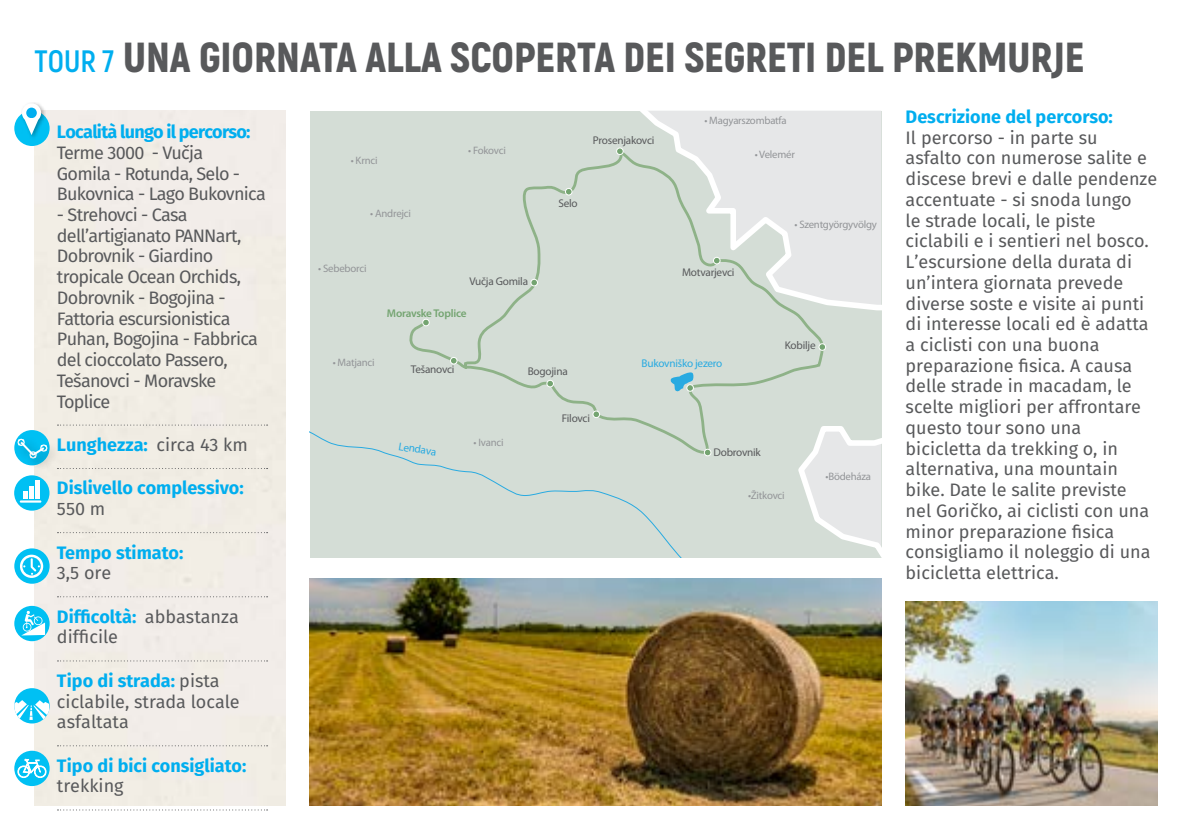
<style>
.page{position:relative;width:1191px;height:840px;background:#fff}
.page>*{position:absolute;margin:0;border:0;box-sizing:border-box;transform-origin:0 0}
.t1{font:900 42px "Akrobat";color:#58595b}
.t2{font:18px/20.6px "Fira Sans";color:#58595b}
.t3{font:18px/20.6px "Fira Sans";letter-spacing:-.04em;color:#58595b}
.t4{font:700 18px "Fira Sans";color:#00aeef}
.t5{font:700 18px "Fira Sans";letter-spacing:-.04em;color:#00aeef}
.t6{font:11.2px "Myriad Pro";letter-spacing:-.02em;color:#58595b}
.t7{font:11.2px "Myriad Pro";letter-spacing:-.02em;color:#28aae1}
.t8{font:600 11.2px "Myriad Pro";letter-spacing:-.02em;color:#74a471}
.t9{font:10.8px "Myriad Pro";letter-spacing:-.02em;color:#939598}
.s1{font-weight:700;font-size:30.8px;color:#00aeef}
.s2{font-weight:400;color:#58595b}
.s3{font-weight:700;color:#00aeef}
</style>
<div class="page">
<div style="left:34px;top:111px;width:252px;height:694px;background:#f2ede5"></div>
<svg style="left:57px;top:424px;width:211px;height:1px"></svg>
<svg style="left:60px;top:467px;width:208px;height:1px"></svg>
<svg style="left:57px;top:532px;width:211px;height:1px"></svg>
<svg style="left:57px;top:596px;width:211px;height:1px"></svg>
<svg style="left:57px;top:660px;width:211px;height:1px"></svg>
<svg style="left:57px;top:744px;width:211px;height:1px"></svg>
<svg style="left:57px;top:809px;width:211px;height:1px"></svg>
<div style="left:14px;top:548px;width:36px;height:35px;background:#00c0f3;border-radius:50%"></div>
<svg style="left:20px;top:554px;width:23px;height:23px"></svg>
<svg style="left:14px;top:687px;width:36px;height:36px"></svg>
<svg style="left:14px;top:699px;width:36px;height:20px"></svg>
<svg style="left:14px;top:430px;width:36px;height:35px"></svg>
<div style="left:13px;top:433px;width:28px;height:28px;background:#000;opacity:.3"></div>
<div style="left:25px;top:446px;width:28px;height:28px;background:#000;opacity:.3"></div>
<div style="left:35px;top:439px;width:28px;height:28px;background:#f2eee5"></div>
<div style="left:15px;top:436px;width:34px;height:34px;background:#000;opacity:.3"></div>
<div style="left:28px;top:442px;width:32px;height:30px;background:#000;opacity:.3"></div>
<svg style="left:18px;top:439px;width:29px;height:18px"></svg>
<div style="left:14px;top:111px;width:36px;height:35px;background:#00c0f3;border-radius:50%"></div>
<div style="left:21px;top:103px;width:24px;height:38px;background:#000;opacity:.3"></div>
<svg style="left:21px;top:102px;width:21px;height:33px"></svg>
<div style="left:14px;top:475px;width:35px;height:35px;background:#00c0f3;border-radius:50%"></div>
<hr style="left:20px;top:500px;width:21px;height:2px;background:#fff">
<svg style="left:24px;top:491px;width:4px;height:7px"></svg>
<div style="left:29px;top:486px;width:5px;height:12px;background:#fff"></div>
<hr style="left:35px;top:480px;width:4px;height:19px;background:#fff">
<svg style="left:14px;top:605px;width:36px;height:35px"></svg>
<svg style="left:21px;top:610px;width:24px;height:25px"></svg>
<svg style="left:14px;top:750px;width:36px;height:35px"></svg>
<svg style="left:17px;top:758px;width:30px;height:19px"></svg>
<img style="left:905px;top:601px;width:252px;height:204px">
<div style="left:310px;top:111px;width:571px;height:446px;background:#d4ddd6"></div>
<svg style="left:640px;top:111px;width:241px;height:445px"></svg>
<svg style="left:310px;top:431px;width:417px;height:126px"></svg>
<svg style="left:406px;top:146px;width:420px;height:308px"></svg>
<svg style="left:424px;top:320px;width:4px;height:4px"></svg>
<div style="left:422px;top:318px;width:8px;height:8px;border:1px solid #fff;border-radius:50%"></div>
<div style="left:450px;top:357px;width:7px;height:7px;background:#74a471;border-radius:50%"></div>
<div style="left:450px;top:357px;width:7px;height:7px;border:1px solid #fff;border-radius:50%"></div>
<svg style="left:548px;top:381px;width:4px;height:4px"></svg>
<div style="left:546px;top:379px;width:8px;height:8px;border:1px solid #fff;border-radius:50%"></div>
<svg style="left:594px;top:412px;width:4px;height:4px"></svg>
<div style="left:592px;top:410px;width:8px;height:8px;border:1px solid #fff;border-radius:50%"></div>
<div style="left:687px;top:384px;width:6px;height:7px;background:#74a471;border-radius:50%"></div>
<div style="left:686px;top:384px;width:8px;height:7px;border:1px solid #fff;border-radius:50%"></div>
<div style="left:819px;top:343px;width:6px;height:7px;background:#74a471;border-radius:50%"></div>
<div style="left:818px;top:343px;width:8px;height:7px;border:1px solid #fff;border-radius:50%"></div>
<div style="left:713px;top:257px;width:7px;height:7px;background:#74a471;border-radius:50%"></div>
<div style="left:713px;top:257px;width:7px;height:7px;border:1px solid #fff;border-radius:50%"></div>
<div style="left:616px;top:148px;width:7px;height:6px;background:#74a471;border-radius:50%"></div>
<div style="left:616px;top:147px;width:7px;height:8px;border:1px solid #fff;border-radius:50%"></div>
<div style="left:565px;top:188px;width:7px;height:7px;background:#74a471;border-radius:50%"></div>
<div style="left:565px;top:188px;width:7px;height:7px;border:1px solid #fff;border-radius:50%"></div>
<div style="left:531px;top:279px;width:6px;height:7px;background:#74a471;border-radius:50%"></div>
<div style="left:530px;top:279px;width:8px;height:7px;border:1px solid #fff;border-radius:50%"></div>
<div style="left:704px;top:449px;width:7px;height:6px;background:#74a471;border-radius:50%"></div>
<div style="left:704px;top:448px;width:7px;height:8px;border:1px solid #fff;border-radius:50%"></div>
<img style="left:310px;top:578px;width:571px;height:227px">
<h1 class="t1" style="left:35px;top:30px;width:1051px"><span class="s1">TOUR 7</span> UNA GIORNATA ALLA SCOPERTA DEI SEGRETI DEL PREKMURJE</h1>
<p class="t5" style="left:57px;top:119px;width:195px">Località lungo il percorso:</p>
<p class="t3" style="left:57px;top:143px;width:210px">Terme 3000 - Vučja<br>Gomila - Rotunda, Selo -<br>Bukovnica - Lago Bukovnica</p>
<p class="t3" style="left:57px;top:206px;width:203px">- Strehovci - Casa dell’artigianato PANNart,<br>Dobrovnik - Giardino tropicale Ocean Orchids,<br>Dobrovnik - Bogojina -<br>Fattoria escursionistica<br>Puhan, Bogojina - Fabbrica del cioccolato Passero,<br>Tešanovci - Moravske<br>Toplice</p>
<p class="t4" style="left:57px;top:432px;width:192px">Lunghezza: <span class="s2">circa 43 km</span></p>
<p class="t4" style="left:57px;top:475px;width:188px">Dislivello complessivo:</p>
<p class="t2" style="left:57px;top:499px;width:50px">550 m</p>
<p class="t4" style="left:57px;top:539px;width:128px">Tempo stimato:</p>
<p class="t2" style="left:57px;top:563px;width:56px">3,5 ore</p>
<p class="t2" style="left:57px;top:607px;width:183px"><span class="s3">Difficoltà:</span> abbastanza difficile</p>
<p class="t2" style="left:57px;top:671px;width:184px"><span class="s3">Tipo di strada:</span> pista ciclabile, strada locale asfaltata</p>
<p class="t4" style="left:57px;top:752px;width:191px">Tipo di bici consigliato:</p>
<p class="t2" style="left:57px;top:776px;width:68px">trekking</p>
<p class="t9" style="left:351px;top:154px;width:28px">• Krnci</p>
<p class="t9" style="left:370px;top:207px;width:42px">• Andrejci</p>
<p class="t9" style="left:318px;top:261px;width:50px">• Sebeborci</p>
<p class="t9" style="left:468px;top:144px;width:39px">• Fokovci</p>
<p class="t6" style="left:469px;top:274px;width:60px">Vučja Gomila</p>
<p class="t8" style="left:387px;top:305px;width:81px">Moravske Toplice</p>
<p class="t6" style="left:558px;top:196px;width:21px">Selo</p>
<p class="t9" style="left:333px;top:355px;width:43px">• Matjanci</p>
<p class="t6" style="left:411px;top:362px;width:45px">Tešanovci</p>
<p class="t6" style="left:527px;top:364px;width:42px">Bogojina</p>
<p class="t6" style="left:593px;top:133px;width:63px">Prosenjakovci</p>
<p class="t9" style="left:704px;top:114px;width:84px">• Magyarszombatfa</p>
<p class="t9" style="left:755px;top:147px;width:42px">• Velemér</p>
<p class="t6" style="left:682px;top:265px;width:54px">Motvarjevci</p>
<p class="t9" style="left:794px;top:218px;width:84px">• Szentgyörgyvölgy</p>
<p class="t6" style="left:784px;top:338px;width:32px">Kobilje</p>
<p class="t7" style="left:641px;top:356px;width:82px">Bukovniško jezero</p>
<p class="t7" style="left:400px;top:439px;width:39px;rotate:9deg">Lendava</p>
<p class="t9" style="left:473px;top:435px;width:32px">• Ivanci</p>
<p class="t6" style="left:562px;top:411px;width:30px">Filovci</p>
<p class="t6" style="left:713px;top:445px;width:49px">Dobrovnik</p>
<p class="t9" style="left:748px;top:488px;width:38px">•Žitkovci</p>
<p class="t9" style="left:825px;top:469px;width:47px">•Bödeháza</p>
<p class="t4" style="left:905px;top:104px;width:209px">Descrizione del percorso:</p>
<p class="t2" style="left:905px;top:128px;width:253px">Il percorso - in parte su asfalto con numerose salite e discese brevi e dalle pendenze accentuate - si snoda lungo<br>le strade locali, le piste ciclabili e i sentieri nel bosco.<br>L’escursione della durata di un’intera giornata prevede diverse soste e visite ai punti di interesse locali ed è adatta a ciclisti con una buona preparazione fisica. A causa delle strade in macadam, le scelte migliori per affrontare questo tour sono una bicicletta da trekking o, in alternativa, una mountain bike. Date le salite previste<br>nel Goričko, ai ciclisti con una minor preparazione fisica consigliamo il noleggio di una bicicletta elettrica.</p>
</div>
